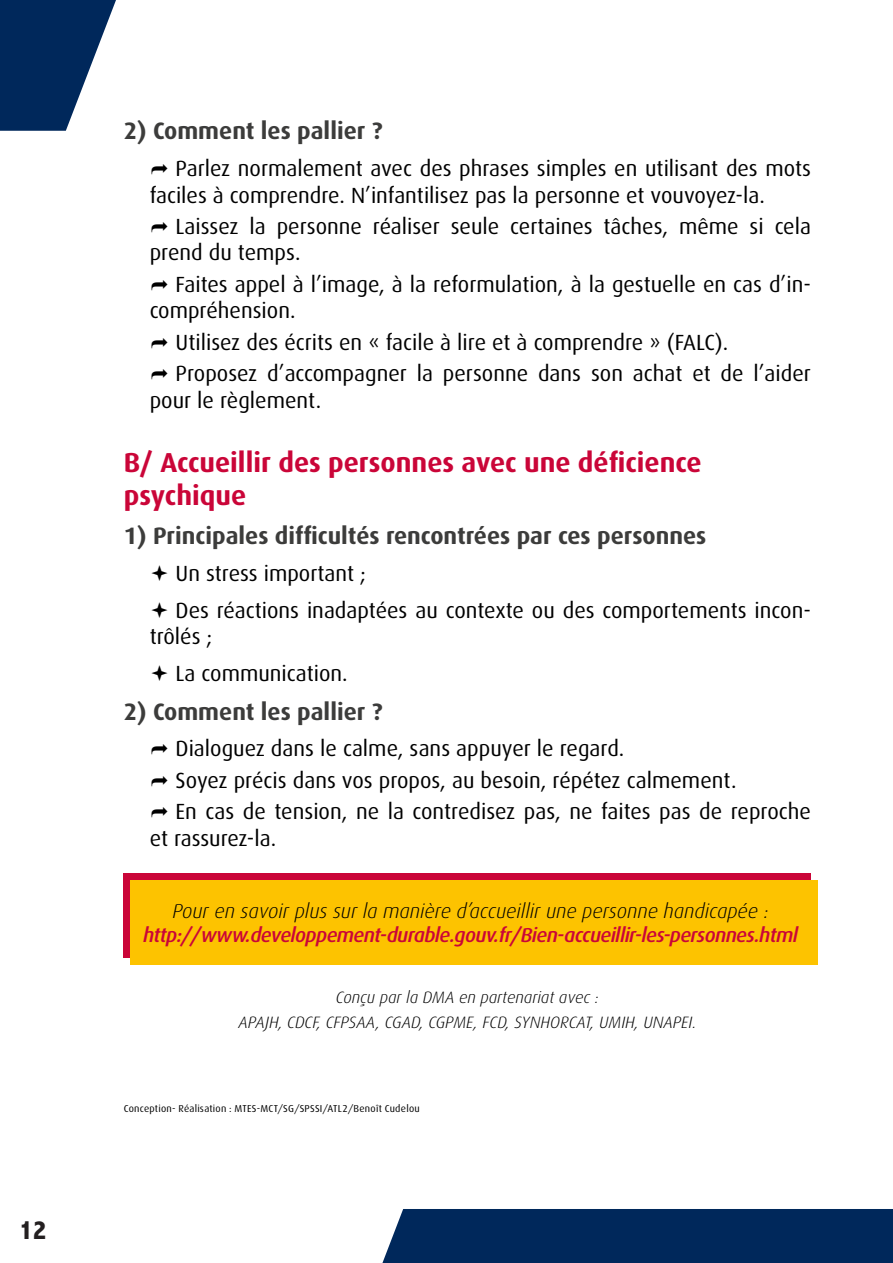
<style>
.page{position:relative;width:893px;height:1263px;background:#fff}
.page>*{position:absolute;margin:0;border:0;box-sizing:border-box;transform-origin:0 0}
.t1{font:700 27.45px/33px "Dax OT";color:#ca0538}
.t2{font:800 condensed 27px "Abadi";color:#231f20}
.t3{font:700 23.85px "Dax OT";color:#3c3c3b}
.t4{font:21.9px/26.4px "Dax OT";color:#000}
.t5{font:italic 500 20.1px/24.2px "Dax";letter-spacing:-.03em;color:#ca0538;text-align:center}
.t6{font:italic 300 16.5px/24.9px "Dax OT";color:#000;text-align:center}
.t7{font:10.05px "Dax";letter-spacing:.025em;color:#000}
.s1{font-family:"Dax OT";font-weight:300;color:#000}
</style>
<div class="page">
<div style="left:382px;top:1209px;width:511px;height:54px;background:#00285b"></div>
<svg style="left:0;top:0;width:116px;height:131px"></svg>
<div style="left:124px;top:873px;width:687px;height:84px;background:#ca0538"></div>
<div style="left:130px;top:880px;width:687px;height:84px;background:#fdc300"></div>
<p class="t2" style="left:19px;top:1214px;width:29px">12</p>
<p class="t3" style="left:124px;top:118px;width:260px">2) Comment les pallier ?</p>
<p class="t4" style="left:150px;top:156px;width:663px;text-indent:26px">Parlez normalement avec des phrases simples en utilisant des mots faciles à comprendre. N’infantilisez pas la personne et vouvoyez-la.</p>
<p class="t4" style="left:150px;top:213px;width:663px;text-indent:26px">Laissez la personne réaliser seule certaines tâches, même si cela prend du temps.</p>
<p class="t4" style="left:150px;top:271px;width:663px;text-indent:26px">Faites appel à l’image, à la reformulation, à la gestuelle en cas d’in&shy;compréhension.</p>
<p class="t4" style="left:176px;top:327px;width:637px;line-height:31.5px">Utilisez des écrits en « facile à lire et à comprendre » (FALC).<br>Proposez d’accompagner la personne dans son achat et de l’aider</p>
<p class="t4" style="left:150px;top:387px;width:173px">pour le règlement.</p>
<p class="t1" style="left:124px;top:446px;width:579px">B/ Accueillir des personnes avec une déficience psychique</p>
<p class="t3" style="left:124px;top:522px;width:584px">1) Principales difficultés rencontrées par ces personnes</p>
<p class="t4" style="left:176px;top:555px;width:637px;line-height:36.8px">Un stress important ;<br>Des réactions inadaptées au contexte ou des comportements incon-</p>
<p class="t4" style="left:176px;top:618px;width:174px;line-height:36.8px;text-indent:-26px">trôlés ;<br>La communication.</p>
<p class="t3" style="left:124px;top:698px;width:260px">2) Comment les pallier ?</p>
<p class="t4" style="left:176px;top:733px;width:637px;line-height:31.5px">Dialoguez dans le calme, sans appuyer le regard.<br>Soyez précis dans vos propos, au besoin, répétez calmement.<br>En cas de tension, ne la contredisez pas, ne faites pas de reproche</p>
<p class="t4" style="left:150px;top:825px;width:128px">et rassurez-la.</p>
<p class="t5" style="left:143px;top:899px;width:656px"><span class="s1">Pour en savoir plus sur la manière d’accueillir une personne handicapée : </span>http://www.developpement-durable.gouv.fr/Bien-accueillir-les-personnes.html</p>
<p class="t6" style="left:238px;top:985px;width:459px">Conçu par la DMA en partenariat avec :<br>APAJH, CDCF, CFPSAA, CGAD, CGPME, FCD, SYNHORCAT, UMIH, UNAPEI.</p>
<p class="t7" style="left:124px;top:1103px;width:298px">Conception- Réalisation : MTES-MCT/SG/SPSSI/ATL2/Benoît Cudelou</p>
</div>
